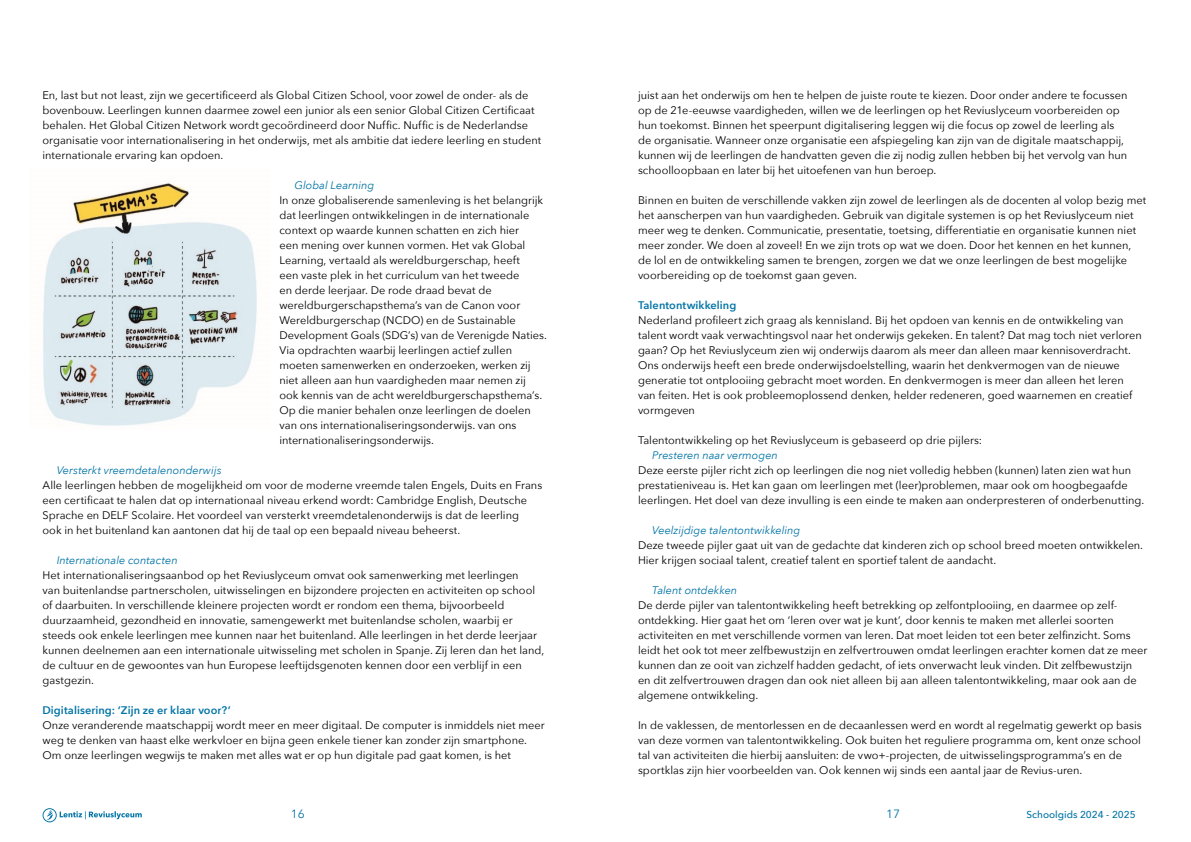
<style>
.page{position:relative;width:1191px;height:842px;background:#fff}
.page>*{position:absolute;margin:0;border:0;box-sizing:border-box;transform-origin:0 0}
.t1{font:12px "Avenir Next";color:#0074a6}
.t2{font:11px/15px "Avenir Next";color:#000}
.t3{font:italic 11px "Avenir Next";color:#0074a6}
.t4{font:600 11px "Avenir Next";letter-spacing:.005em;color:#0074a6}
.t5{font:500 10px "Avenir Next";color:#0074a6}
</style>
<div class="page">
<svg style="left:43px;top:808px;width:99px;height:14px"></svg>
<img style="left:43px;top:182px;width:214px;height:244px">
<p class="t2" style="left:43px;top:87px;width:500px">En, last but not least, zijn we gecertificeerd als Global Citizen School, voor zowel de onder- als de bovenbouw. Leerlingen kunnen daarmee zowel een junior als een senior Global Citizen Certificaat behalen. Het Global Citizen Network wordt gecoördineerd door Nuffic. Nuffic is de Nederlandse organisatie voor internationalisering in het onderwijs, met als ambitie dat iedere leerling en student internationale ervaring kan opdoen.</p>
<p class="t3" style="left:295px;top:176px;width:81px">Global Learning</p>
<p class="t2" style="left:279px;top:192px;width:269px">In onze globaliserende samenleving is het belangrijk dat leerlingen ontwikkelingen in de internationale context op waarde kunnen schatten en zich hier<br>een mening over kunnen vormen. Het vak Global Learning, vertaald als wereldburgerschap, heeft<br>een vaste plek in het curriculum van het tweede<br>en derde leerjaar. De rode draad bevat de wereldburgerschapsthema’s van de Canon voor Wereldburgerschap (NCDO) en de Sustainable Development Goals (SDG’s) van de Verenigde Naties.<br>Via opdrachten waarbij leerlingen actief zullen moeten samenwerken en onderzoeken, werken zij niet alleen aan hun vaardigheden maar nemen zij ook kennis van de acht wereldburgerschapsthema’s.<br>Op die manier behalen onze leerlingen de doelen van ons internationaliseringsonderwijs. van ons internationaliseringsonderwijs.</p>
<p class="t3" style="left:57px;top:461px;width:166px">Versterkt vreemdetalenonderwijs</p>
<p class="t2" style="left:43px;top:477px;width:501px">Alle leerlingen hebben de mogelijkheid om voor de moderne vreemde talen Engels, Duits en Frans een certificaat te halen dat op internationaal niveau erkend wordt: Cambridge English, Deutsche Sprache en DELF Scolaire. Het voordeel van versterkt vreemdetalenonderwijs is dat de leerling<br>ook in het buitenland kan aantonen dat hij de taal op een bepaald niveau beheerst.</p>
<p class="t3" style="left:57px;top:551px;width:122px">Internationale contacten</p>
<p class="t2" style="left:43px;top:567px;width:503px">Het internationaliseringsaanbod op het Reviuslyceum omvat ook samenwerking met leerlingen<br>van buitenlandse partnerscholen, uitwisselingen en bijzondere projecten en activiteiten op school of daarbuiten. In verschillende kleinere projecten wordt er rondom een thema, bijvoorbeeld duurzaamheid, gezondheid en innovatie, samengewerkt met buitenlandse scholen, waarbij er steeds ook enkele leerlingen mee kunnen naar het buitenland. Alle leerlingen in het derde leerjaar kunnen deelnemen aan een internationale uitwisseling met scholen in Spanje. Zij leren dan het land, de cultuur en de gewoontes van hun Europese leeftijdsgenoten kennen door een verblijf in een gastgezin.</p>
<p class="t4" style="left:43px;top:701px;width:190px">Digitalisering: ‘Zijn ze er klaar voor?’</p>
<p class="t2" style="left:43px;top:717px;width:504px">Onze veranderende maatschappij wordt meer en meer digitaal. De computer is inmiddels niet meer weg te denken van haast elke werkvloer en bijna geen enkele tiener kan zonder zijn smartphone.<br>Om onze leerlingen wegwijs te maken met alles wat er op hun digitale pad gaat komen, is het</p>
<p class="t2" style="left:638px;top:87px;width:491px">juist aan het onderwijs om hen te helpen de juiste route te kiezen. Door onder andere te focussen op de 21e-eeuwse vaardigheden, willen we de leerlingen op het Reviuslyceum voorbereiden op hun toekomst. Binnen het speerpunt digitalisering leggen wij die focus op zowel de leerling als de organisatie. Wanneer onze organisatie een afspiegeling kan zijn van de digitale maatschappij, kunnen wij de leerlingen de handvatten geven die zij nodig zullen hebben bij het vervolg van hun schoolloopbaan en later bij het uitoefenen van hun beroep.</p>
<p class="t2" style="left:638px;top:192px;width:510px">Binnen en buiten de verschillende vakken zijn zowel de leerlingen als de docenten al volop bezig met het aanscherpen van hun vaardigheden. Gebruik van digitale systemen is op het Reviuslyceum niet meer weg te denken. Communicatie, presentatie, toetsing, differentiatie en organisatie kunnen niet meer zonder. We doen al zoveel! En we zijn trots op wat we doen. Door het kennen en het kunnen, de lol en de ontwikkeling samen te brengen, zorgen we dat we onze leerlingen de best mogelijke voorbereiding op de toekomst gaan geven.</p>
<p class="t4" style="left:638px;top:296px;width:100px">Talentontwikkeling</p>
<p class="t2" style="left:638px;top:312px;width:505px">Nederland profileert zich graag als kennisland. Bij het opdoen van kennis en de ontwikkeling van talent wordt vaak verwachtingsvol naar het onderwijs gekeken. En talent? Dat mag toch niet verloren gaan? Op het Reviuslyceum zien wij onderwijs daarom als meer dan alleen maar kennisoverdracht.<br>Ons onderwijs heeft een brede onderwijsdoelstelling, waarin het denkvermogen van de nieuwe generatie tot ontplooiing gebracht moet worden. En denkvermogen is meer dan alleen het leren van feiten. Het is ook probleemoplossend denken, helder redeneren, goed waarnemen en creatief vormgeven</p>
<p class="t2" style="left:638px;top:432px;width:346px">Talentontwikkeling op het Reviuslyceum is gebaseerd op drie pijlers:</p>
<p class="t3" style="left:652px;top:446px;width:127px">Presteren naar vermogen</p>
<p class="t2" style="left:638px;top:462px;width:508px">Deze eerste pijler richt zich op leerlingen die nog niet volledig hebben (kunnen) laten zien wat hun prestatieniveau is. Het kan gaan om leerlingen met (leer)problemen, maar ook om hoogbegaafde leerlingen. Het doel van deze invulling is een einde te maken aan onderpresteren of onderbenutting.</p>
<p class="t3" style="left:652px;top:521px;width:150px">Veelzijdige talentontwikkeling</p>
<p class="t2" style="left:638px;top:537px;width:506px">Deze tweede pijler gaat uit van de gedachte dat kinderen zich op school breed moeten ontwikkelen.<br>Hier krijgen sociaal talent, creatief talent en sportief talent de aandacht.</p>
<p class="t3" style="left:652px;top:581px;width:87px">Talent ontdekken</p>
<p class="t2" style="left:638px;top:597px;width:511px">De derde pijler van talentontwikkeling heeft betrekking op zelfontplooiing, en daarmee op zelf&shy;ontdekking. Hier gaat het om ‘leren over wat je kunt’, door kennis te maken met allerlei soorten activiteiten en met verschillende vormen van leren. Dat moet leiden tot een beter zelfinzicht. Soms leidt het ook tot meer zelfbewustzijn en zelfvertrouwen omdat leerlingen erachter komen dat ze meer kunnen dan ze ooit van zichzelf hadden gedacht, of iets onverwacht leuk vinden. Dit zelfbewustzijn en dit zelfvertrouwen dragen dan ook niet alleen bij aan alleen talentontwikkeling, maar ook aan de algemene ontwikkeling.</p>
<p class="t2" style="left:638px;top:717px;width:505px">In de vaklessen, de mentorlessen en de decaanlessen werd en wordt al regelmatig gewerkt op basis van deze vormen van talentontwikkeling. Ook buiten het reguliere programma om, kent onze school tal van activiteiten die hierbij aansluiten: de vwo+-projecten, de uitwisselingsprogramma’s en de sportklas zijn hier voorbeelden van. Ook kennen wij sinds een aantal jaar de Revius-uren.</p>
<p class="t1" style="left:291px;top:804px;width:15px">16</p>
<p class="t1" style="left:886px;top:804px;width:15px">17</p>
<p class="t5" style="left:1026px;top:806px;width:111px">Schoolgids 2024 - 2025</p>
</div>
